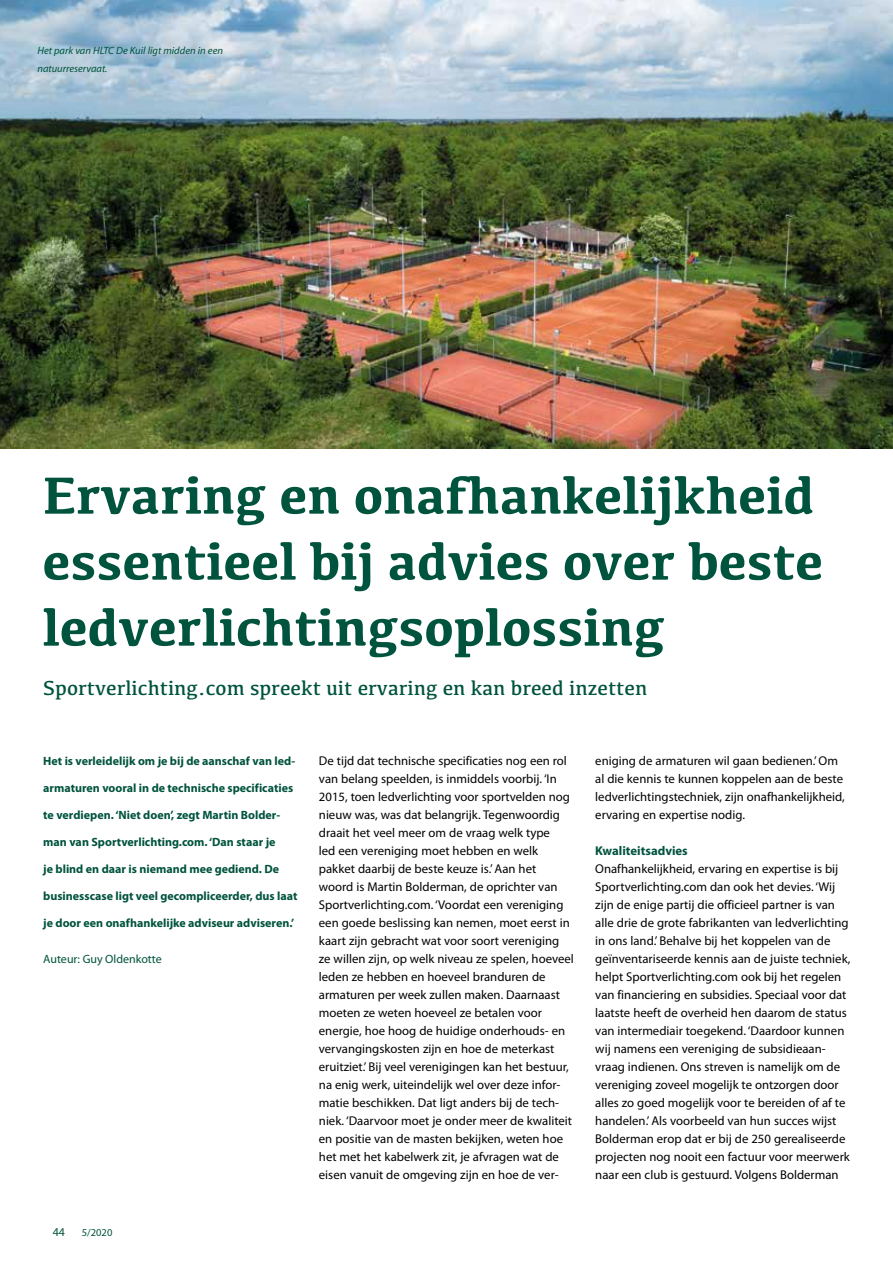
<style>
.page{position:relative;width:893px;height:1263px;background:#fff}
.page>*{position:absolute;margin:0;border:0;box-sizing:border-box;transform-origin:0 0}
.t1{font:700 54px/66px "Kefa";color:#00533d}
.t2{font:21px "Kefa";color:#00533d}
.t3{font:12.75px/18px "Myriad Pro";color:#000}
.t4{font:700 12.75px "Myriad Pro";color:#00533d}
.t5{font:700 12px "Myriad Pro";color:#00533d}
.t6{font:12px "Myriad Pro";color:#00533d}
.t7{font:italic 10.5px/18px "Myriad Pro";color:#00533d}
.t8{font:10.5px "Myriad Pro";color:#00533d}
</style>
<div class="page">
<img style="left:0;top:0;width:893px;height:449px">
<p class="t7" style="left:37px;top:41px;width:187px">Het park van HLTC De Kuil ligt midden in een natuurreservaat.</p>
<h1 class="t1" style="left:43px;top:460px;width:782px">Ervaring en onafhankelijkheid essentieel bij advies over beste ledverlichtingsoplossing</h1>
<h2 class="t2" style="left:43px;top:675px;width:606px">Sportverlichting.com spreekt uit ervaring en kan breed inzetten</h2>
<p class="t5" style="left:43px;top:753px;width:253px">Het is verleidelijk om je bij de aanschaf van led-</p>
<p class="t5" style="left:43px;top:780px;width:251px">armaturen vooral in de technische specificaties</p>
<p class="t5" style="left:43px;top:807px;width:239px">te verdiepen. ‘Niet doen’, zegt Martin Bolder-</p>
<p class="t5" style="left:43px;top:834px;width:234px">man van Sportverlichting.com. ‘Dan staar je</p>
<p class="t5" style="left:43px;top:861px;width:237px">je blind en daar is niemand mee gediend. De</p>
<p class="t5" style="left:43px;top:888px;width:256px">businesscase ligt veel gecompliceerder, dus laat</p>
<p class="t5" style="left:43px;top:915px;width:252px">je door een onafhankelijke adviseur adviseren.’</p>
<p class="t6" style="left:43px;top:952px;width:120px">Auteur: Guy Oldenkotte</p>
<p class="t6" style="left:53px;top:1224px;width:14px">44</p>
<p class="t8" style="left:82px;top:1226px;width:32px">5/2020</p>
<p class="t3" style="left:319px;top:752px;width:256px">De tijd dat technische specificaties nog een rol van belang speelden, is inmiddels voorbij. ‘In 2015, toen ledverlichting voor sportvelden nog nieuw was, was dat belangrijk. Tegenwoordig draait het veel meer om de vraag welk type<br>led een vereniging moet hebben en welk pakket daarbij de beste keuze is.’ Aan het woord is Martin Bolderman, de oprichter van Sportverlichting.com. ‘Voordat een vereniging een goede beslissing kan nemen, moet eerst in kaart zijn gebracht wat voor soort vereniging ze willen zijn, op welk niveau ze spelen, hoeveel leden ze hebben en hoeveel branduren de armaturen per week zullen maken. Daarnaast moeten ze weten hoeveel ze betalen voor energie, hoe hoog de huidige onderhouds- en vervangingskosten zijn en hoe de meterkast eruitziet.’ Bij veel verenigingen kan het bestuur, na enig werk, uiteindelijk wel over deze infor&shy;matie beschikken. Dat ligt anders bij de tech&shy;niek. ‘Daarvoor moet je onder meer de kwaliteit en positie van de masten bekijken, weten hoe het met het kabelwerk zit, je afvragen wat de eisen vanuit de omgeving zijn en hoe de ver-</p>
<p class="t3" style="left:595px;top:752px;width:251px">eniging de armaturen wil gaan bedienen.’ Om al die kennis te kunnen koppelen aan de beste ledverlichtingstechniek, zijn onafhankelijkheid, ervaring en expertise nodig.</p>
<p class="t4" style="left:595px;top:842px;width:94px">Kwaliteitsadvies</p>
<p class="t3" style="left:595px;top:860px;width:257px">Onafhankelijkheid, ervaring en expertise is bij Sportverlichting.com dan ook het devies. ‘Wij zijn de enige partij die officieel partner is van alle drie de grote fabrikanten van ledverlichting in ons land.’ Behalve bij het koppelen van de geïnventariseerde kennis aan de juiste techniek, helpt Sportverlichting.com ook bij het regelen van financiering en subsidies. Speciaal voor dat laatste heeft de overheid hen daarom de status van intermediair toegekend. ‘Daardoor kunnen wij namens een vereniging de subsidieaan&shy;vraag indienen. Ons streven is namelijk om de vereniging zoveel mogelijk te ontzorgen door alles zo goed mogelijk voor te bereiden of af te handelen.’ Als voorbeeld van hun succes wijst Bolderman erop dat er bij de 250 gerealiseerde projecten nog nooit een factuur voor meerwerk naar een club is gestuurd. Volgens Bolderman</p>
</div>
